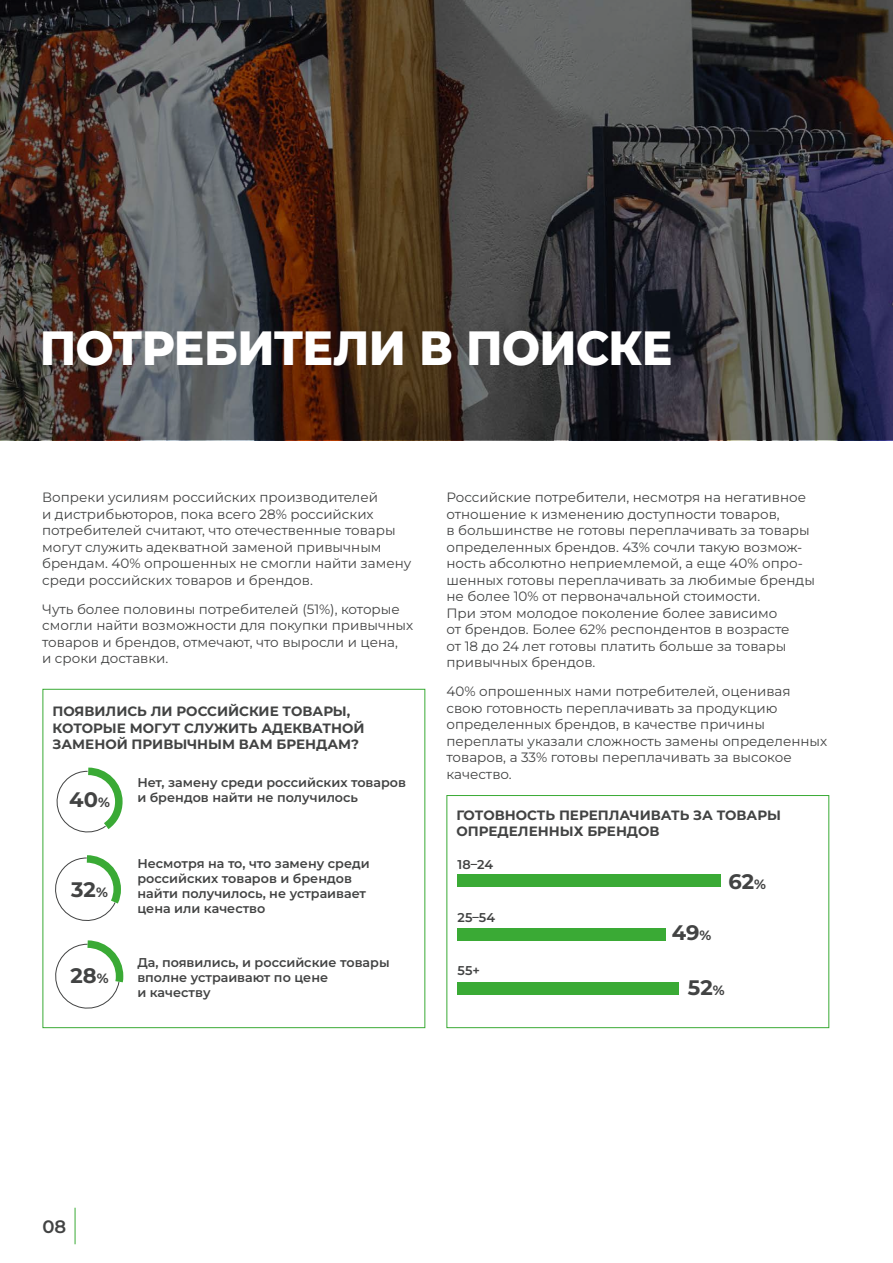
<style>
.page{position:relative;width:893px;height:1263px;background:#fff}
.page>*{position:absolute;margin:0;border:0;box-sizing:border-box;transform-origin:0 0}
.t1{font:800 48px "Montserrat";letter-spacing:-.015em;color:#fff;scale:.94 1}
.t2{font:700 21px "Montserrat";color:#424343}
.t3{font:600 18px "Montserrat";color:#424343}
.t4{font:13.5px/16.5px "Montserrat";color:#424343}
.t5{font:700 13.5px/16.5px "Montserrat";color:#424343}
.t6{font:600 12.75px/15px "Montserrat";color:#424343}
.s1{font-size:13.5px}
</style>
<div class="page">
<svg style="left:0;top:0;width:893px;height:440px;background:#443b39"></svg>
<div style="left:43px;top:689px;width:382px;height:339px;border:1px solid #3aaa35"></div>
<svg style="left:56px;top:767px;width:67px;height:66px"></svg>
<svg style="left:55px;top:855px;width:66px;height:66px"></svg>
<svg style="left:55px;top:940px;width:69px;height:69px"></svg>
<div style="left:446px;top:795px;width:383px;height:233px;border:1px solid #3aaa35"></div>
<div style="left:458px;top:874px;width:263px;height:13px;background:#3aaa35"></div>
<div style="left:458px;top:928px;width:208px;height:12px;background:#3aaa35"></div>
<div style="left:458px;top:982px;width:221px;height:13px;background:#3aaa35"></div>
<hr style="left:75px;top:1208px;width:1px;height:36px;background:#3aaa35">
<h1 class="t1" style="left:40px;top:316px;width:675px">ПОТРЕБИТЕЛИ В ПОИСКЕ</h1>
<p class="t4" style="left:42px;top:489px;width:371px">Вопреки усилиям российских производителей<br>и дистрибьюторов, пока всего 28% российских потребителей считают, что отечественные товары могут служить адекватной заменой привычным брендам. 40% опрошенных не смогли найти замену среди российских товаров и брендов.</p>
<p class="t4" style="left:42px;top:600px;width:372px">Чуть более половины потребителей (51%), которые смогли найти возможности для покупки привычных товаров и брендов, отмечают, что выросли и цена,<br>и сроки доставки.</p>
<p class="t5" style="left:53px;top:703px;width:313px">ПОЯВИЛИСЬ ЛИ РОССИЙСКИЕ ТОВАРЫ,<br>КОТОРЫЕ МОГУТ СЛУЖИТЬ АДЕКВАТНОЙ<br>ЗАМЕНОЙ ПРИВЫЧНЫМ ВАМ БРЕНДАМ?</p>
<p class="t6" style="left:137px;top:775px;width:270px">Нет, замену среди российских товаров</p>
<h2 class="t2" style="left:69px;top:786px;width:42px">40<span class="s1">%</span></h2>
<p class="t6" style="left:137px;top:790px;width:222px">и брендов найти не получилось</p>
<h2 class="t2" style="left:71px;top:875px;width:38px">32<span class="s1">%</span></h2>
<h2 class="t2" style="left:71px;top:961px;width:40px">28<span class="s1">%</span></h2>
<p class="t6" style="left:137px;top:855px;width:234px">Несмотря на то, что замену среди российских товаров и брендов найти получилось, не устраивает цена или качество</p>
<p class="t6" style="left:137px;top:955px;width:254px">Да, появились, и российские товары вполне устраивают по цене<br>и качеству</p>
<p class="t4" style="left:446px;top:489px;width:370px">Российские потребители, несмотря на негативное отношение к изменению доступности товаров,<br>в большинстве не готовы переплачивать за товары определенных брендов. 43% сочли такую возмож&shy;ность абсолютно неприемлемой, а еще 40% опро&shy;шенных готовы переплачивать за любимые бренды не более 10% от первоначальной стоимости.<br>При этом молодое поколение более зависимо<br>от брендов. Более 62% респондентов в возрасте<br>от 18 до 24 лет готовы платить больше за товары привычных брендов.</p>
<p class="t4" style="left:446px;top:683px;width:382px">40% опрошенных нами потребителей, оценивая свою готовность переплачивать за продукцию определенных брендов, в качестве причины переплаты указали сложность замены определенных товаров, а 33% готовы переплачивать за высокое качество.</p>
<p class="t5" style="left:457px;top:806px;width:326px">ГОТОВНОСТЬ ПЕРЕПЛАЧИВАТЬ ЗА ТОВАРЫ<br>ОПРЕДЕЛЕННЫХ БРЕНДОВ</p>
<p class="t6" style="left:458px;top:856px;width:37px">18–24</p>
<p class="t6" style="left:458px;top:909px;width:39px">25–54</p>
<p class="t6" style="left:458px;top:963px;width:24px">55+</p>
<h2 class="t2" style="left:672px;top:918px;width:41px">49<span class="s1">%</span></h2>
<h2 class="t2" style="left:728px;top:867px;width:39px">62<span class="s1">%</span></h2>
<h2 class="t2" style="left:688px;top:974px;width:38px">52<span class="s1">%</span></h2>
<h3 class="t3" style="left:43px;top:1215px;width:25px">08</h3>
</div>
